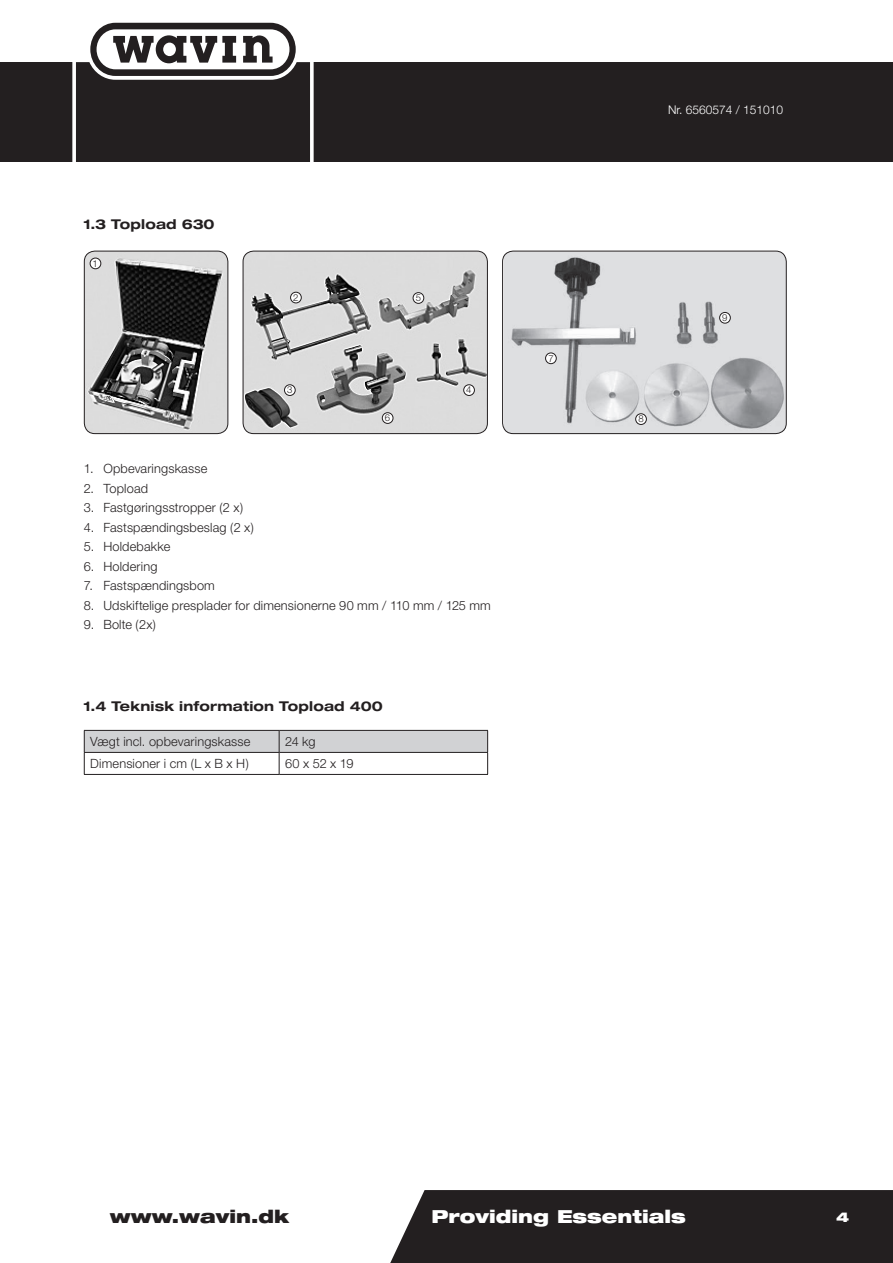
<style>
.page{position:relative;width:893px;height:1263px;background:#fff}
.page>*{position:absolute;margin:0;border:0;box-sizing:border-box;transform-origin:0 0}
.t1{font:900 expanded 18px "Helvetica Neue";color:#fff}
.t2{font:900 expanded 18px "Helvetica Neue";color:#231f20}
.Brødtekst_Overskrift{font:700 expanded 13.5px "Helvetica Neue";letter-spacing:.015em;color:#231f20}
.t3{font:900 expanded 13.5px "Helvetica Neue";color:#fff}
.Brødtekst{font:300 12.75px "Helvetica Neue";letter-spacing:.015em;color:#231f20}
.t4{font:300 12px "Helvetica Neue";color:#fff}
.Brødtekst-2{font:300 9.6px "Helvetica Neue";color:#231f20}
</style>
<div class="page">
<div style="left:0;top:62px;width:893px;height:99px;background:#231f20"></div>
<svg style="left:72px;top:22px;width:242px;height:139px"></svg>
<div style="left:390px;top:1190px;width:503px;height:73px;background:#231f20"></div>
<img style="left:84px;top:251px;width:144px;height:183px">
<div style="left:84px;top:251px;width:144px;height:183px;border:1px solid #231f20;border-radius:11px"></div>
<img style="left:243px;top:251px;width:244px;height:183px">
<div style="left:243px;top:251px;width:245px;height:183px;border:1px solid #231f20;border-radius:11px"></div>
<img style="left:504px;top:251px;width:282px;height:183px">
<div style="left:502px;top:251px;width:285px;height:183px;border:1px solid #231f20;border-radius:11px"></div>
<div style="left:90px;top:258px;width:11px;height:11px;background:#fff;border-radius:50%"></div>
<div style="left:90px;top:258px;width:11px;height:11px;border:1px solid #231f20;border-radius:50%"></div>
<div style="left:291px;top:292px;width:10px;height:11px;background:#fff;border-radius:50%"></div>
<div style="left:290px;top:292px;width:11px;height:11px;border:1px solid #231f20;border-radius:50%"></div>
<div style="left:284px;top:385px;width:11px;height:10px;background:#fff;border-radius:50%"></div>
<div style="left:284px;top:385px;width:11px;height:11px;border:1px solid #231f20;border-radius:50%"></div>
<div style="left:464px;top:385px;width:10px;height:10px;background:#fff;border-radius:50%"></div>
<div style="left:463px;top:385px;width:12px;height:11px;border:1px solid #231f20;border-radius:50%"></div>
<div style="left:413px;top:293px;width:11px;height:10px;background:#fff;border-radius:50%"></div>
<div style="left:413px;top:292px;width:11px;height:12px;border:1px solid #231f20;border-radius:50%"></div>
<div style="left:382px;top:413px;width:11px;height:10px;background:#fff;border-radius:50%"></div>
<div style="left:382px;top:412px;width:11px;height:12px;border:1px solid #231f20;border-radius:50%"></div>
<div style="left:546px;top:353px;width:10px;height:11px;background:#fff;border-radius:50%"></div>
<div style="left:545px;top:353px;width:11px;height:11px;border:1px solid #231f20;border-radius:50%"></div>
<div style="left:636px;top:414px;width:10px;height:10px;background:#fff;border-radius:50%"></div>
<div style="left:635px;top:414px;width:12px;height:11px;border:1px solid #231f20;border-radius:50%"></div>
<svg style="left:84px;top:730px;width:404px;height:44px"></svg>
<hr style="left:84px;top:774px;width:195px;height:1px;background:#231f20">
<hr style="left:279px;top:774px;width:209px;height:1px;background:#231f20">
<div style="left:720px;top:312px;width:10px;height:11px;background:#fff;border-radius:50%"></div>
<div style="left:719px;top:312px;width:11px;height:11px;border:1px solid #231f20;border-radius:50%"></div>
<p class="Brødtekst_Overskrift" style="left:83px;top:216px;width:133px">1.3 Topload 630</p>
<p class="Brødtekst-2" style="left:93px;top:257px;width:7px">1</p>
<p class="Brødtekst-2" style="left:293px;top:291px;width:7px">2</p>
<p class="Brødtekst-2" style="left:416px;top:292px;width:7px">5</p>
<p class="Brødtekst-2" style="left:287px;top:384px;width:7px">3</p>
<p class="Brødtekst-2" style="left:466px;top:384px;width:7px">4</p>
<p class="Brødtekst-2" style="left:385px;top:412px;width:7px">6</p>
<p class="Brødtekst" style="left:84px;top:461px;width:125px">1. Opbevaringskasse</p>
<p class="Brødtekst" style="left:84px;top:480px;width:66px">2. Topload</p>
<p class="Brødtekst" style="left:84px;top:500px;width:161px">3. Fastgøringsstropper (2 x)</p>
<p class="Brødtekst" style="left:84px;top:519px;width:171px">4. Fastspændingsbeslag (2 x)</p>
<p class="Brødtekst" style="left:84px;top:539px;width:88px">5. Holdebakke</p>
<p class="Brødtekst" style="left:84px;top:558px;width:75px">6. Holdering</p>
<p class="Brødtekst" style="left:84px;top:578px;width:133px">7. Fastspændingsbom</p>
<p class="Brødtekst" style="left:84px;top:597px;width:409px">8. Udskiftelige presplader for dimensionerne 90 mm / 110 mm / 125 mm</p>
<p class="Brødtekst" style="left:84px;top:617px;width:74px">9. Bolte (2x)</p>
<p class="Brødtekst_Overskrift" style="left:83px;top:697px;width:301px">1.4 Teknisk information Topload 400</p>
<p class="Brødtekst" style="left:90px;top:734px;width:162px">Vægt incl. opbevaringskasse</p>
<p class="Brødtekst" style="left:285px;top:734px;width:32px">24 kg</p>
<p class="Brødtekst" style="left:90px;top:756px;width:160px">Dimensioner i cm (L x B x H)</p>
<p class="Brødtekst" style="left:285px;top:756px;width:70px">60 x 52 x 19</p>
<p class="Brødtekst-2" style="left:548px;top:353px;width:7px">7</p>
<p class="t4" style="left:668px;top:102px;width:117px">Nr. 6560574 / 151010</p>
<p class="Brødtekst-2" style="left:638px;top:413px;width:7px">8</p>
<p class="Brødtekst-2" style="left:722px;top:312px;width:7px">9</p>
<h1 class="t2" style="left:110px;top:1205px;width:181px">www.wavin.dk</h1>
<h1 class="t1" style="left:431px;top:1205px;width:256px">Providing Essentials</h1>
<p class="t3" style="left:836px;top:1208px;width:15px">4</p>
</div>
